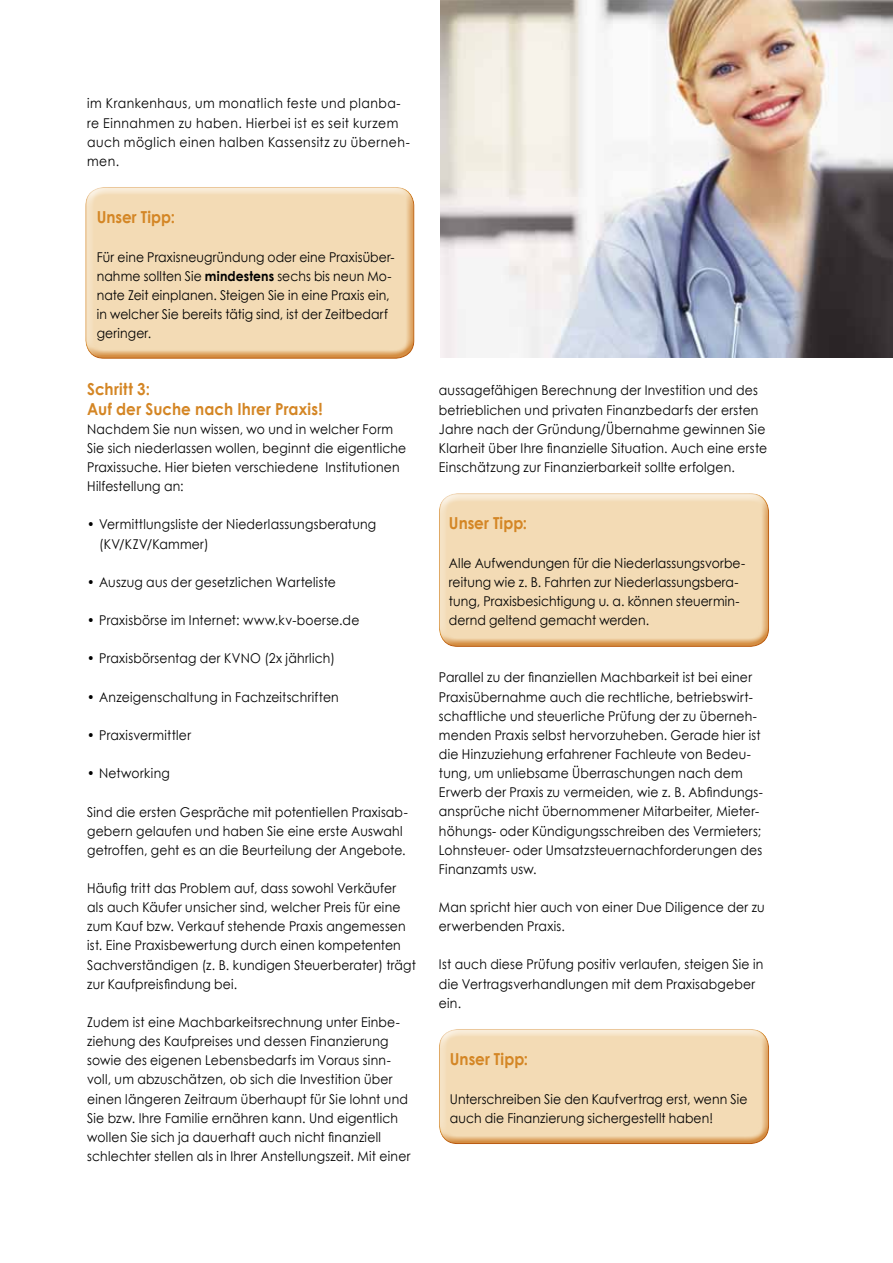
<style>
.page{position:relative;width:893px;height:1263px;background:#fff}
.page>*{position:absolute;margin:0;border:0;box-sizing:border-box;transform-origin:0 0}
.t1{font:700 16.5px/19.2px "Century Gothic";letter-spacing:.005em;color:#d48625;scale:.92 1}
.t2{font:13.5px/19.2px "Century Gothic";letter-spacing:.015em;color:#000;scale:.92 1}
.t3{font:13.5px/19.2px "Century Gothic";letter-spacing:.035em;color:#000;scale:.92 1}
.s1{font-weight:700}
</style>
<div class="page">
<div style="left:84px;top:185px;width:333px;height:164px;background:#fff;opacity:.75"></div>
<div style="left:84px;top:191px;width:333px;height:168px;background:#d48625;opacity:.75"></div>
<div style="left:438px;top:491px;width:333px;height:146px;background:#fff;opacity:.75"></div>
<div style="left:438px;top:497px;width:333px;height:150px;background:#d48625;opacity:.75"></div>
<div style="left:438px;top:1027px;width:333px;height:107px;background:#fff;opacity:.75"></div>
<div style="left:438px;top:1033px;width:333px;height:112px;background:#d48625;opacity:.75"></div>
<img style="left:440px;top:0;width:453px;height:357px">
<p class="t3" style="left:87px;top:94px;width:352px">im Krankenhaus, um monatlich feste und planba&shy;re Einnahmen zu haben. Hierbei ist es seit kurzem auch möglich einen halben Kassensitz zu überneh&shy;men.</p>
<p class="t1" style="left:97px;top:207px;width:87px">Unser Tipp:</p>
<p class="t2" style="left:97px;top:247px;width:325px">Für eine Praxisneugründung oder eine Praxisüber&shy;nahme sollten Sie <span class="s1">mindestens</span> sechs bis neun Mo&shy;nate Zeit einplanen. Steigen Sie in eine Praxis ein, in welcher Sie bereits tätig sind, ist der Zeitbedarf geringer.</p>
<p class="t1" style="left:87px;top:379px;width:257px">Schritt 3:<br>Auf der Suche nach Ihrer Praxis!</p>
<p class="t2" style="left:87px;top:419px;width:348px">Nachdem Sie nun wissen, wo und in welcher Form Sie sich niederlassen wollen, beginnt die eigentliche Praxissuche. Hier bieten verschiedene Institutionen Hilfestellung an:</p>
<p class="t2" style="left:99px;top:515px;width:303px;text-indent:-12px">• Vermittlungsliste der Niederlassungsberatung (KV/KZV/Kammer)</p>
<p class="t2" style="left:87px;top:572px;width:272px">• Auszug aus der gesetzlichen Warteliste</p>
<p class="t2" style="left:87px;top:610px;width:297px">• Praxisbörse im Internet: www.kv-boerse.de</p>
<p class="t2" style="left:87px;top:649px;width:271px">• Praxisbörsentag der KVNO (2x jährlich)</p>
<p class="t2" style="left:87px;top:687px;width:275px">• Anzeigenschaltung in Fachzeitschriften</p>
<p class="t2" style="left:87px;top:725px;width:114px">• Praxisvermittler</p>
<p class="t2" style="left:87px;top:763px;width:91px">• Networking</p>
<p class="t2" style="left:87px;top:802px;width:350px">Sind die ersten Gespräche mit potentiellen Praxisab&shy;gebern gelaufen und haben Sie eine erste Auswahl getroffen, geht es an die Beurteilung der Angebote.</p>
<p class="t2" style="left:87px;top:878px;width:359px">Häufig tritt das Problem auf, dass sowohl Verkäufer als auch Käufer unsicher sind, welcher Preis für eine zum Kauf bzw. Verkauf stehende Praxis angemessen ist. Eine Praxisbewertung durch einen kompetenten Sachverständigen (z. B. kundigen Steuerberater) trägt zur Kaufpreisfindung bei.</p>
<p class="t2" style="left:87px;top:1012px;width:353px">Zudem ist eine Machbarkeitsrechnung unter Einbe&shy;ziehung des Kaufpreises und dessen Finanzierung sowie des eigenen Lebensbedarfs im Voraus sinn&shy;voll, um abzuschätzen, ob sich die Investition über einen längeren Zeitraum überhaupt für Sie lohnt und Sie bzw. Ihre Familie ernähren kann. Und eigentlich wollen Sie sich ja dauerhaft auch nicht finanziell schlechter stellen als in Ihrer Anstellungszeit. Mit einer</p>
<p class="t2" style="left:439px;top:381px;width:358px">aussagefähigen Berechnung der Investition und des betrieblichen und privaten Finanzbedarfs der ersten Jahre nach der Gründung/Übernahme gewinnen Sie Klarheit über Ihre finanzielle Situation. Auch eine erste Einschätzung zur Finanzierbarkeit sollte erfolgen.</p>
<p class="t1" style="left:449px;top:513px;width:87px">Unser Tipp:</p>
<p class="t2" style="left:449px;top:553px;width:324px">Alle Aufwendungen für die Niederlassungsvorbe&shy;reitung wie z. B. Fahrten zur Niederlassungsbera&shy;tung, Praxisbesichtigung u. a. können steuermin&shy;dernd geltend gemacht werden.</p>
<p class="t2" style="left:439px;top:668px;width:354px">Parallel zu der finanziellen Machbarkeit ist bei einer Praxisübernahme auch die rechtliche, betriebswirt&shy;schaftliche und steuerliche Prüfung der zu überneh&shy;menden Praxis selbst hervorzuheben. Gerade hier ist die Hinzuziehung erfahrener Fachleute von Bedeu&shy;tung, um unliebsame Überraschungen nach dem Erwerb der Praxis zu vermeiden, wie z. B. Abfindungs&shy;ansprüche nicht übernommener Mitarbeiter, Mieter&shy;höhungs- oder Kündigungsschreiben des Vermieters; Lohnsteuer- oder Umsatzsteuernachforderungen des Finanzamts usw.</p>
<p class="t2" style="left:439px;top:897px;width:356px">Man spricht hier auch von einer Due Diligence der zu erwerbenden Praxis.</p>
<p class="t2" style="left:439px;top:955px;width:354px">Ist auch diese Prüfung positiv verlaufen, steigen Sie in die Vertragsverhandlungen mit dem Praxisabgeber ein.</p>
<p class="t1" style="left:450px;top:1049px;width:87px">Unser Tipp:</p>
<p class="t2" style="left:450px;top:1089px;width:325px">Unterschreiben Sie den Kaufvertrag erst, wenn Sie auch die Finanzierung sichergestellt haben!</p>
</div>
